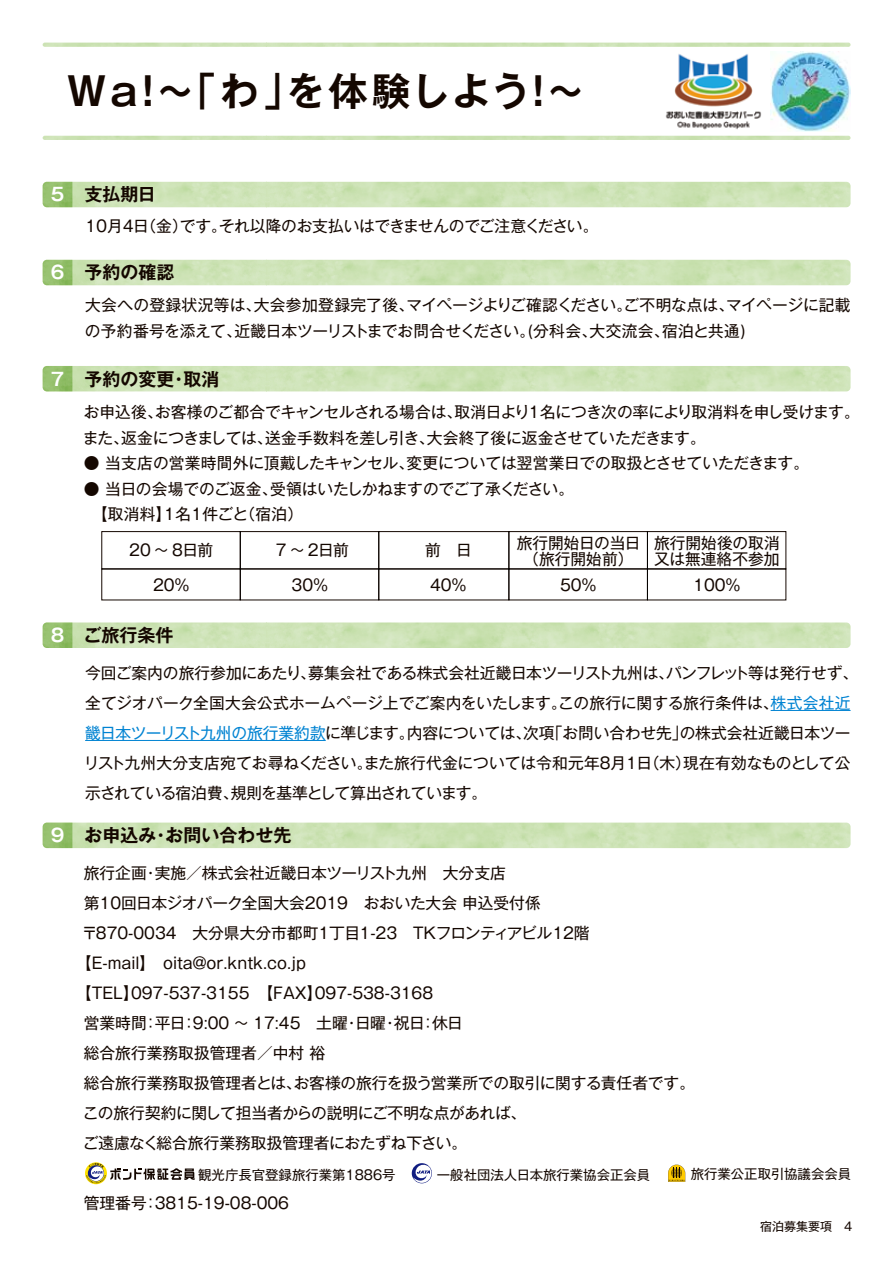
<style>
.page{position:relative;width:893px;height:1263px;background:#fff}
.page>*{position:absolute;margin:0;border:0;box-sizing:border-box;transform-origin:0 0}
.t1{font:700 39px "Gothic MB101 Pro De";letter-spacing:.055em;color:#140700}
.t2{font:700 18px "Gothic MB101 Pro De";color:#140700}
.t3{font:700 18px "Gothic MB101 Pro De";color:#fff}
.t4{font:15.75px/30px "Gothic MB101 Pro";letter-spacing:-.005em;color:#140700}
.t5{font:15.75px "Gothic MB101 Pro";letter-spacing:-.025em;color:#140700}
.t6{font:13.35px "Gothic MB101 Pro";color:#140700}
.t7{font:12px "Gothic MB101 Pro";color:#140700}
.s1{color:#fff}
.s2{color:#0083d2}
</style>
<div class="page">
<img style="left:770px;top:51px;width:81px;height:81px">
<img style="left:660px;top:42px;width:107px;height:94px">
<hr style="left:43px;top:136px;width:807px;height:4px;background:#cde3b4;border-radius:2px">
<svg style="left:43px;top:43px;width:807px;height:4px;background:#cee3b7"></svg>
<svg style="left:43px;top:260px;width:807px;height:25px;background:#cde3b6"></svg>
<svg style="left:43px;top:260px;width:29px;height:25px"></svg>
<svg style="left:43px;top:366px;width:807px;height:25px;background:#cde3b6"></svg>
<svg style="left:43px;top:366px;width:29px;height:25px"></svg>
<svg style="left:43px;top:622px;width:807px;height:26px;background:#cee3b7"></svg>
<hr style="left:771px;top:710px;width:79px;height:1px;background:#0083d2">
<hr style="left:85px;top:740px;width:241px;height:1px;background:#0083d2">
<svg style="left:43px;top:182px;width:807px;height:25px;background:#cde3b6"></svg>
<svg style="left:43px;top:182px;width:29px;height:25px"></svg>
<svg style="left:43px;top:622px;width:29px;height:26px"></svg>
<div style="left:101px;top:531px;width:140px;height:38px;background:#fff;border:1px solid #140700"></div>
<div style="left:101px;top:568px;width:140px;height:32px;background:#fff;border:1px solid #140700"></div>
<div style="left:240px;top:531px;width:139px;height:38px;background:#fff;border:1px solid #140700"></div>
<div style="left:240px;top:568px;width:139px;height:32px;background:#fff;border:1px solid #140700"></div>
<div style="left:378px;top:531px;width:131px;height:38px;background:#fff;border:1px solid #140700"></div>
<div style="left:378px;top:568px;width:131px;height:32px;background:#fff;border:1px solid #140700"></div>
<div style="left:508px;top:531px;width:140px;height:38px;background:#fff;border:1px solid #140700"></div>
<div style="left:508px;top:568px;width:140px;height:32px;background:#fff;border:1px solid #140700"></div>
<div style="left:647px;top:531px;width:139px;height:38px;background:#fff;border:1px solid #140700"></div>
<div style="left:647px;top:568px;width:139px;height:32px;background:#fff;border:1px solid #140700"></div>
<div style="left:43px;top:822px;width:807px;height:26px;background:#cde3b5;border-radius:4px"></div>
<svg style="left:85px;top:1162px;width:22px;height:22px"></svg>
<svg style="left:86px;top:1163px;width:109px;height:20px"></svg>
<svg style="left:412px;top:1163px;width:20px;height:20px"></svg>
<svg style="left:668px;top:1165px;width:17px;height:17px"></svg>
<svg style="left:43px;top:822px;width:29px;height:26px"></svg>
<h1 class="t1" style="left:67px;top:59px;width:519px">Wa!～「わ」を体験しよう！～</h1>
<p class="t2" style="left:51px;top:180px;width:107px"><span class="s1">5</span> 支払期日</p>
<p class="t5" style="left:83px;top:213px;width:517px">１０月４日（金）です。それ以降のお支払いはできませんのでご注意ください。</p>
<p class="t2" style="left:51px;top:258px;width:125px"><span class="s1">6</span> 予約の確認</p>
<p class="t4" style="left:85px;top:290px;width:767px;line-height:25.5px">大会への登録状況等は、大会参加登録完了後、マイページよりご確認ください。ご不明な点は、マイページに記載の予約番号を添えて、近畿日本ツーリストまでお問合せください。(分科会、大交流会、宿泊と共通)</p>
<p class="t3" style="left:51px;top:364px;width:15px">7</p>
<p class="t2" style="left:84px;top:364px;width:137px">予約の変更・取消</p>
<p class="t4" style="left:83px;top:397px;width:779px;line-height:25.5px">お申込後、お客様のご都合でキャンセルされる場合は、取消日より１名につき次の率により取消料を申し受けます。また、返金につきましては、送金手数料を差し引き、大会終了後に返金させていただきます。</p>
<p class="t4" style="left:84px;top:446px;width:727px">● 当支店の営業時間外に頂戴したキャンセル、変更については翌営業日での取扱とさせていただきます。</p>
<p class="t4" style="left:84px;top:474px;width:492px;line-height:25.5px">● 当日の会場でのご返金、受領はいたしかねますのでご了承ください。　【取消料】１名１件ごと（宿泊）</p>
<p class="t4" style="left:129px;top:531px;width:85px;line-height:34.2px;text-align:center">20 ～ 8日前<br>20％</p>
<p class="t4" style="left:276px;top:531px;width:75px;line-height:34.2px;text-align:center">7～2日前<br>30％</p>
<p class="t4" style="left:425px;top:531px;width:48px;line-height:34.2px;text-align:center">前　日<br>40％</p>
<p class="t4" style="left:517px;top:532px;width:125px;line-height:16.5px;text-align:center">旅行開始日の当日（旅行開始前）</p>
<p class="t4" style="left:560px;top:567px;width:38px">50％</p>
<p class="t4" style="left:654px;top:532px;width:127px;line-height:16.5px">旅行開始後の取消又は無連絡不参加</p>
<p class="t4" style="left:693px;top:567px;width:49px">100％</p>
<p class="t3" style="left:51px;top:620px;width:15px">8</p>
<p class="t2" style="left:83px;top:620px;width:91px">ご旅行条件</p>
<p class="t4" style="left:84px;top:656px;width:776px">今回ご案内の旅行参加にあたり、募集会社である株式会社近畿日本ツーリスト九州は、パンフレット等は発行せず、全てジオパーク全国大会公式ホームページ上でご案内をいたします。この旅行に関する旅行条件は、<span class="s2">株式会社近畿日本ツーリスト九州の旅行業約款</span>に準じます。内容については、次項「お問い合わせ先」の株式会社近畿日本ツーリスト九州大分支店宛てお尋ねください。また旅行代金については令和元年8月1日（木）現在有効なものとして公示されている宿泊費、規則を基準として算出されています。</p>
<p class="t3" style="left:51px;top:820px;width:15px">9</p>
<p class="t2" style="left:84px;top:820px;width:209px">お申込み・お問い合わせ先</p>
<p class="t4" style="left:84px;top:856px;width:424px">旅行企画・実施／株式会社近畿日本ツーリスト九州　大分支店</p>
<p class="t4" style="left:84px;top:886px;width:458px">第10回日本ジオパーク全国大会2019　おおいた大会 申込受付係</p>
<p class="t4" style="left:82px;top:916px;width:509px">〒870-0034　大分県大分市都町1丁目1-23　ＴＫフロンティアビル12階</p>
<p class="t4" style="left:76px;top:946px;width:232px">【E-mail】　oita@or.kntk.co.jp</p>
<p class="t4" style="left:76px;top:976px;width:359px">【TEL】097-537-3155　【FAX】097-538-3168</p>
<p class="t4" style="left:84px;top:1006px;width:381px">営業時間：平日：9:00 ～ 17:45　土曜・日曜・祝日：休日</p>
<p class="t4" style="left:84px;top:1036px;width:243px">総合旅行業務取扱管理者／中村 裕</p>
<p class="t4" style="left:84px;top:1066px;width:613px">総合旅行業務取扱管理者とは、お客様の旅行を扱う営業所での取引に関する責任者です。</p>
<p class="t5" style="left:83px;top:1100px;width:445px">この旅行契約に関して担当者からの説明にご不明な点があれば、</p>
<p class="t4" style="left:83px;top:1126px;width:386px">ご遠慮なく総合旅行業務取扱管理者におたずね下さい。</p>
<p class="t6" style="left:198px;top:1163px;width:199px">観光庁長官登録旅行業第1886号</p>
<p class="t6" style="left:437px;top:1163px;width:215px">一般社団法人日本旅行業協会正会員</p>
<p class="t6" style="left:691px;top:1163px;width:162px">旅行業公正取引協議会会員</p>
<p class="t4" style="left:84px;top:1186px;width:207px">管理番号：3815-19-08-006</p>
<p class="t7" style="left:760px;top:1216px;width:94px">宿泊募集要項　4</p>
</div>
